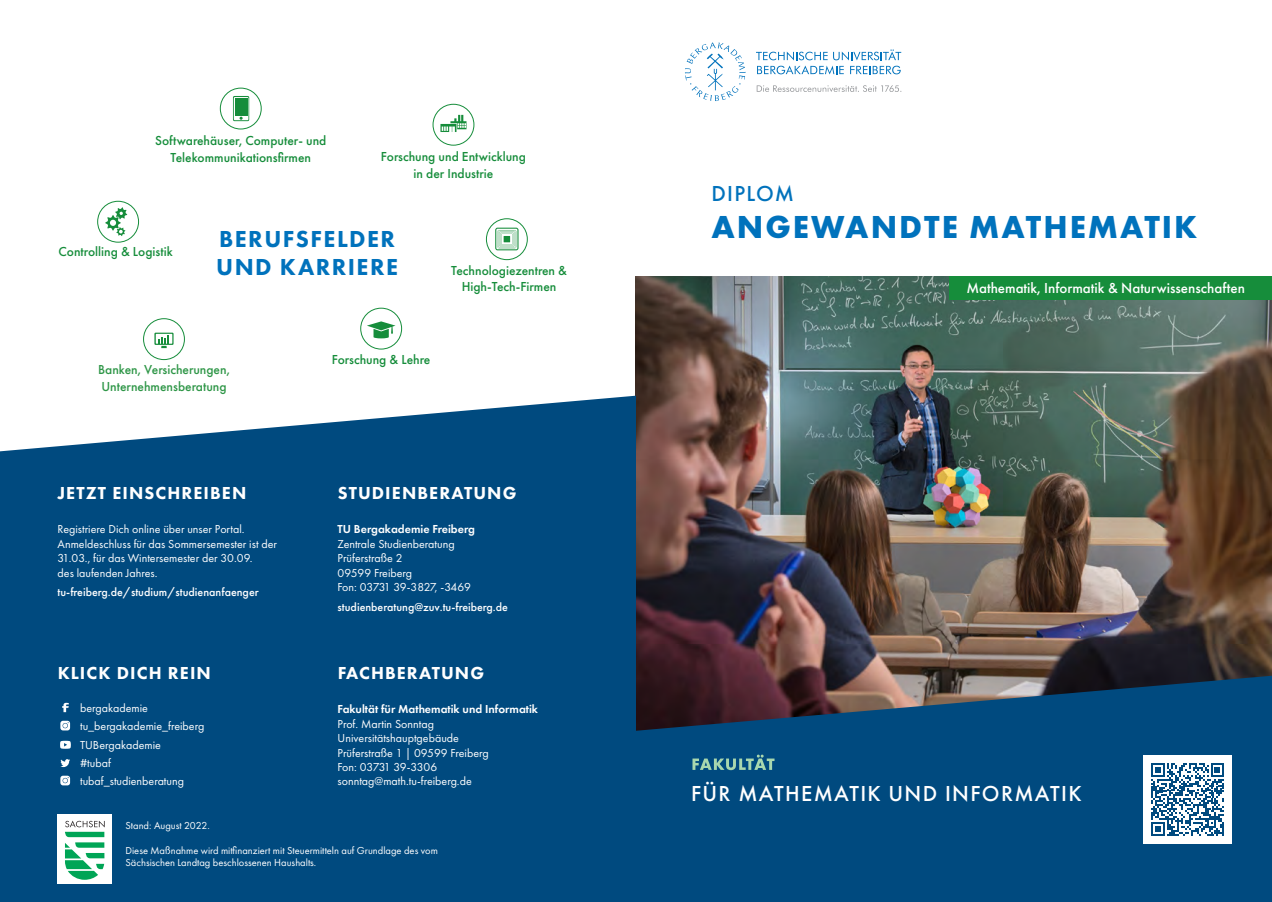
<style>
.page{position:relative;width:1272px;height:902px;background:#fff}
.page>*{position:absolute;margin:0;border:0;box-sizing:border-box;transform-origin:0 0}
.t1{font:700 33px "Futura PT";letter-spacing:.06em;color:#0072bc}
.t2{font:800 24px/28.8px "Futura PT";letter-spacing:.06em;color:#0072bc}
.t3{font:500 22.5px "Futura PT";letter-spacing:.06em;color:#fff}
.t4{font:500 22.5px "Futura PT";letter-spacing:.06em;color:#0072bc}
.t5{font:800 18px "Futura PT";letter-spacing:.06em;color:#fff}
.t6{font:500 15px "Futura PT";color:#fff}
.t7{font:500 13.5px/16.2px "Futura PT";color:#168d3b;text-align:center}
.t8{font:500 13.5px/16.2px "Futura PT";color:#2e9647}
.t9{font:12px/14.4px "Futura PT";color:#fff}
.t10{font:500 12px "Futura PT";color:#fff}
.t11{font:600 12px "Futura PT";color:#fff}
.t12{font:10.5px/12.6px "Futura PT";color:#fff}
</style>
<div class="page">
<img style="left:636px;top:276px;width:635px;height:399px">
<div style="left:949px;top:276px;width:322px;height:24px;background:#168d3b"></div>
<svg style="left:0;top:675px;width:1271px;height:226px;background:#0c4875"></svg>
<div style="left:0;top:395px;width:636px;height:440px;background:#004a7f"></div>
<div style="left:636px;top:810px;width:635px;height:91px;background:#004a7f"></div>
<svg style="left:692px;top:754px;width:82px;height:16px"></svg>
<svg style="left:685px;top:43px;width:60px;height:58px"></svg>
<svg style="left:756px;top:52px;width:71px;height:8px"></svg>
<svg style="left:833px;top:49px;width:68px;height:11px"></svg>
<svg style="left:757px;top:66px;width:86px;height:8px"></svg>
<svg style="left:850px;top:66px;width:50px;height:8px"></svg>
<svg style="left:756px;top:85px;width:145px;height:7px"></svg>
<div style="left:1143px;top:755px;width:89px;height:88px;background:#fff"></div>
<svg style="left:1151px;top:763px;width:73px;height:72px"></svg>
<svg style="left:62px;top:702px;width:7px;height:10px"></svg>
<svg style="left:60px;top:720px;width:10px;height:10px"></svg>
<svg style="left:60px;top:740px;width:11px;height:8px"></svg>
<svg style="left:60px;top:759px;width:10px;height:8px"></svg>
<svg style="left:60px;top:775px;width:10px;height:10px"></svg>
<div style="left:97px;top:201px;width:42px;height:41px;border:1px solid #168d3b;border-radius:50%"></div>
<svg style="left:105px;top:207px;width:22px;height:29px"></svg>
<div style="left:58px;top:814px;width:54px;height:70px;background:#fff"></div>
<svg style="left:65px;top:820px;width:40px;height:59px"></svg>
<div style="left:360px;top:308px;width:42px;height:41px;border:1px solid #168d3b;border-radius:50%"></div>
<svg style="left:367px;top:321px;width:28px;height:17px"></svg>
<div style="left:143px;top:318px;width:42px;height:42px;border:1px solid #168d3b;border-radius:50%"></div>
<svg style="left:154px;top:332px;width:19px;height:16px"></svg>
<div style="left:486px;top:218px;width:41px;height:42px;border:1px solid #168d3b;border-radius:50%"></div>
<svg style="left:495px;top:228px;width:23px;height:22px"></svg>
<div style="left:503px;top:236px;width:7px;height:6px;background:#168d3b"></div>
<div style="left:220px;top:88px;width:41px;height:41px;border:1px solid #168d3b;border-radius:50%"></div>
<svg style="left:233px;top:96px;width:16px;height:25px"></svg>
<div style="left:235px;top:98px;width:12px;height:18px;background:#168d3b"></div>
<div style="left:432px;top:104px;width:42px;height:41px;border:1px solid #168d3b;border-radius:50%"></div>
<svg style="left:440px;top:115px;width:26px;height:17px"></svg>
<p class="t7" style="left:155px;top:133px;width:173px">Softwarehäuser, Computer- und<br>Telekommunikationsfirmen</p>
<p class="t7" style="left:381px;top:149px;width:146px">Forschung und Entwicklung in der Industrie</p>
<p class="t7" style="left:58px;top:243px;width:116px">Controlling &amp; Logistik</p>
<h2 class="t2" style="left:216px;top:224px;width:183px">BERUFSFELDER<br>UND KARRIERE</h2>
<p class="t7" style="left:451px;top:262px;width:117px">Technologiezentren &amp;<br>High-Tech-Firmen</p>
<p class="t8" style="left:98px;top:362px;width:133px">Banken, Versicherungen,<br>Unternehmensberatung</p>
<p class="t7" style="left:332px;top:351px;width:100px">Forschung &amp; Lehre</p>
<h3 class="t5" style="left:58px;top:482px;width:190px">JETZT EINSCHREIBEN</h3>
<p class="t9" style="left:58px;top:522px;width:221px">Registriere Dich online über unser Portal.<br>Anmeldeschluss für das Sommersemester ist der 31.03., für das Wintersemester der 30.09.<br>des laufenden Jahres.</p>
<p class="t10" style="left:58px;top:585px;width:203px">tu-freiberg.de/studium/studienanfaenger</p>
<h3 class="t5" style="left:58px;top:661px;width:155px">KLICK DICH REIN</h3>
<p class="t9" style="left:80px;top:699px;width:126px;line-height:18.3px">bergakademie tu_bergakademie_freiberg<br>TUBergakademie<br>#tubaf tubaf_studienberatung</p>
<h3 class="t5" style="left:338px;top:482px;width:180px">STUDIENBERATUNG</h3>
<p class="t11" style="left:337px;top:522px;width:139px">TU Bergakademie Freiberg</p>
<p class="t9" style="left:337px;top:536px;width:135px">Zentrale Studienberatung<br>Prüferstraße 2<br>09599 Freiberg<br>Fon: 03731 39-3827, -3469</p>
<p class="t10" style="left:337px;top:599px;width:172px">studienberatung@zuv.tu-freiberg.de</p>
<h3 class="t5" style="left:338px;top:661px;width:148px">FACHBERATUNG</h3>
<p class="t11" style="left:337px;top:701px;width:202px">Fakultät für Mathematik und Informatik</p>
<p class="t9" style="left:337px;top:716px;width:153px">Prof. Martin Sonntag<br>Universitätshauptgebäude<br>Prüferstraße 1 | 09599 Freiberg<br>Fon: 03731 39-3306 sonntag@math.tu-freiberg.de</p>
<p class="t12" style="left:125px;top:818px;width:86px">Stand: August 2022.</p>
<p class="t12" style="left:125px;top:843px;width:314px">Diese Maßnahme wird mitfinanziert mit Steuermitteln auf Grundlage des vom<br>Sächsischen Landtag beschlossenen Haushalts.</p>
<h3 class="t4" style="left:711px;top:180px;width:84px">DIPLOM</h3>
<h1 class="t1" style="left:711px;top:206px;width:487px">ANGEWANDTE MATHEMATIK</h1>
<p class="t6" style="left:966px;top:278px;width:280px">Mathematik, Informatik &amp; Naturwissenschaften</p>
<h3 class="t3" style="left:691px;top:780px;width:392px">FÜR MATHEMATIK UND INFORMATIK</h3>
</div>
